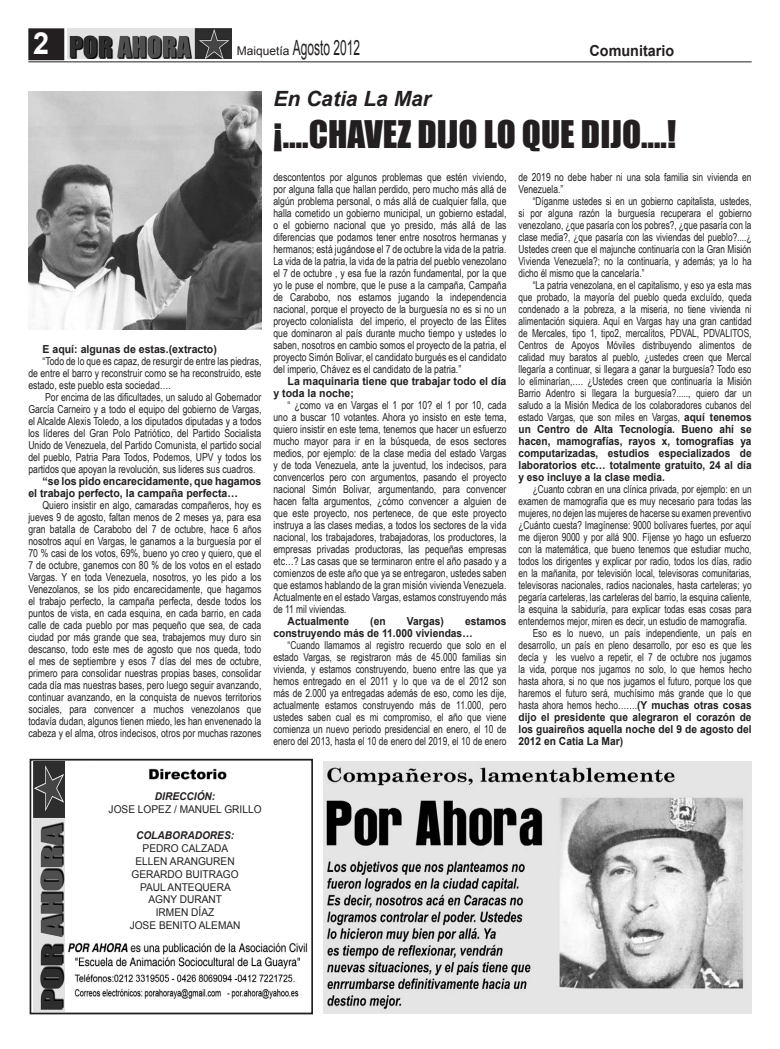
<style>
.page{position:relative;width:780px;height:1049px;background:#fff}
.page>*{position:absolute;margin:0;border:0;box-sizing:border-box;transform-origin:0 0}
.t1{font:35px "Impact";color:#231f20}
.t2{font:700 30.4px "Arial";color:#fff;scale:.95 1}
.t3{font:21px "Arial";color:#231f20;scale:.57 1}
.t4{font:italic 700 21px "Arial";color:#231f20}
.t5{font:700 15.2px "Arial";color:#231f20;scale:.95 1}
.t6{font:11px/12px "Arial Narrow";color:#231f20;text-align:justify;scale:.96 1}
.t7{font:11px/12px "Arial Narrow";color:#231f20;text-align:justify;scale:.92 1}
.t8{font:11px/12px "Arial Narrow";color:#231f20;text-align:justify;scale:.93 1}
.t9{font:700 11px/12px "Arial";color:#231f20;scale:.96 1}
.t10{font:700 11px/12px "Arial";color:#231f20;scale:.93 1}
.t11{font:11px/12px "Arial Narrow";color:#231f20;scale:.94 1}
.t12{font:10.7px "Arial";color:#231f20;scale:.95 1}
.t13{font:italic 700 10.7px "Arial";color:#231f20;scale:.95 1}
.s1{font-size:12px}
.s2{font-family:"Arial";font-weight:700}
</style>
<div class="page">
<hr style="left:28px;top:61px;width:723px;height:1px;background:#231f20">
<div style="left:29px;top:29px;width:35px;height:31px;background:#231f20"></div>
<div style="left:28px;top:28px;width:36px;height:32px;border:1px solid #231f20"></div>
<img style="left:67px;top:28px;width:164px;height:31px">
<img style="left:67px;top:768px;width:241px;height:231px">
<div style="left:30px;top:759px;width:283px;height:255px;border:2px solid #231f20"></div>
<img style="left:33px;top:761px;width:32px;height:250px">
<img style="left:323px;top:761px;width:428px;height:252px">
<div style="left:88px;top:786px;width:194px;height:147px;background:#fff"></div>
<img style="left:28px;top:91px;width:233px;height:238px">
<p class="t2" style="left:33px;top:23px;width:18px">2</p>
<p class="t3" style="left:237px;top:34px;width:218px"><span class="s1">Maiquetía</span> Agosto 2012</p>
<p class="t5" style="left:589px;top:41px;width:91px">Comunitario</p>
<p class="t9" style="left:43px;top:343px;width:183px">E aquí: algunas de estas.(extracto)</p>
<p class="t6" style="left:28px;top:354px;width:244px;text-indent:14px">“Todo de lo que es capaz, de resurgir de entre las piedras, de entre el barro y reconstruir como se ha reconstruido, este estado, este pueblo esta sociedad….</p>
<p class="t6" style="left:28px;top:390px;width:244px;text-indent:17px">Por encima de las dificultades, un saludo al Gobernador García Carneiro y a todo el equipo del gobierno de Vargas, el Alcalde Alexis Toledo, a los diputados diputadas y a todos los líderes del Gran Polo Patriótico, del Partido Socialista Unido de Venezuela, del Partido Comunista, el partido social del pueblo, Patria Para Todos, Podemos, UPV y todos los partidos que apoyan la revolución, sus lideres sus cuadros.</p>
<p class="t9" style="left:28px;top:475px;width:244px;text-indent:14px">“se los pido encarecidamente, que hagamos el trabajo perfecto, la campaña perfecta…</p>
<p class="t6" style="left:28px;top:498px;width:244px;text-indent:14px">Quiero insistir en algo, camaradas compañeros, hoy es jueves 9 de agosto, faltan menos de 2 meses ya, para esa gran batalla de Carabobo del 7 de octubre, hace 6 años nosotros aquí en Vargas, le ganamos a la burguesía por el 70 % casi de los votos, 69%, bueno yo creo y quiero, que el 7 de octubre, ganemos con 80 % de los votos en el estado Vargas. Y en toda Venezuela, nosotros, yo les pido a los Venezolanos, se los pido encarecidamente, que hagamos el trabajo perfecto, la campaña perfecta, desde todos los puntos de vista, en cada esquina, en cada barrio, en cada calle de cada pueblo por mas pequeño que sea, de cada ciudad por más grande que sea, trabajemos muy duro sin descanso, todo este mes de agosto que nos queda, todo el mes de septiembre y esos 7 días del mes de octubre, primero para consolidar nuestras propias bases, consolidar cada día mas nuestras bases, pero luego seguir avanzando, continuar avanzando, en la conquista de nuevos territorios sociales, para convencer a muchos venezolanos que todavía dudan, algunos tienen miedo, les han envenenado la cabeza y el alma, otros indecisos, otros por muchas razones</p>
<p class="t4" style="left:273px;top:85px;width:159px">En Catia La Mar</p>
<p class="t1" style="left:273px;top:107px;width:404px">¡….CHAVEZ DIJO LO QUE DIJO….!</p>
<p class="t6" style="left:273px;top:171px;width:244px">descontentos por algunos problemas que estén viviendo, por alguna falla que hallan perdido, pero mucho más allá de algún problema personal, o más allá de cualquier falla, que halla cometido un gobierno municipal, un gobierno estadal, o el gobierno nacional que yo presido, más allá de las diferencias que podamos tener entre nosotros hermanas y hermanos; está jugándose el 7 de octubre la vida de la patria.<br>La vida de la patria, la vida de la patria del pueblo venezolano el 7 de octubre , y esa fue la razón fundamental, por la que yo le puse el nombre, que le puse a la campaña, Campaña de Carabobo, nos estamos jugando la independencia nacional, porque el proyecto de la burguesía no es si no un proyecto colonialista del imperio, el proyecto de las Élites que dominaron al país durante mucho tiempo y ustedes lo saben, nosotros en cambio somos el proyecto de la patria, el proyecto Simón Bolivar, el candidato burgués es el candidato del imperio, Chávez es el candidato de la patria.”</p>
<p class="t9" style="left:273px;top:375px;width:244px;text-indent:14px">La maquinaria tiene que trabajar todo el día y toda la noche;</p>
<p class="t6" style="left:273px;top:399px;width:244px;text-indent:14px">“ ¿como va en Vargas el 1 por 10? el 1 por 10, cada uno a buscar 10 votantes. Ahora yo insisto en este tema, quiero insistir en este tema, tenemos que hacer un esfuerzo mucho mayor para ir en la búsqueda, de esos sectores medios, por ejemplo: de la clase media del estado Vargas y de toda Venezuela, ante la juventud, los indecisos, para convencerlos pero con argumentos, pasando el proyecto nacional Simón Bolivar, argumentando, para convencer hacen falta argumentos, ¿cómo convencer a alguien de que este proyecto, nos pertenece, de que este proyecto instruya a las clases medias, a todos los sectores de la vida nacional, los trabajadores, trabajadoras, los productores, la empresas privadas productoras, las pequeñas empresas etc…? Las casas que se terminaron entre el año pasado y a comienzos de este año que ya se entregaron, ustedes saben que estamos hablando de la gran misión vivienda Venezuela.<br>Actualmente en el estado Vargas, estamos construyendo más de 11 mil viviendas.</p>
<p class="t10" style="left:287px;top:615px;width:68px">Actualmente</p>
<p class="t10" style="left:370px;top:615px;width:18px">(en</p>
<p class="t10" style="left:407px;top:615px;width:41px">Vargas)</p>
<p class="t11" style="left:518px;top:171px;width:249px">de 2019 no debe haber ni una sola familia sin vivienda en<br>Venezuela.”</p>
<p class="t8" style="left:518px;top:195px;width:252px;text-indent:14px">“Díganme ustedes si en un gobierno capitalista, ustedes, si por alguna razón la burguesía recuperara el gobierno venezolano, ¿que pasaría con los pobres?, ¿que pasaría con la clase media?, ¿que pasaría con las viviendas del pueblo?....¿ Ustedes creen que el majunche continuaría con la Gran Misión Vivienda Venezuela?; no la continuaría, y además; ya lo ha dicho él mismo que la cancelaría.”</p>
<p class="t7" style="left:518px;top:279px;width:255px;text-indent:14px">“La patria venezolana, en el capitalismo, y eso ya esta mas que probado, la mayoría del pueblo queda excluído, queda condenado a la pobreza, a la miseria, no tiene vivienda ni alimentación siquiera. Aquí en Vargas hay una gran cantidad de Mercales, tipo 1, tipo2, mercalitos, PDVAL, PDVALITOS, Centros de Apoyos Móviles distribuyendo alimentos de calidad muy baratos al pueblo, ¿ustedes creen que Mercal llegaría a continuar, si llegara a ganar la burguesía? Todo eso lo eliminarían,…. ¿Ustedes creen que continuaría la Misión Barrio Adentro si llegara la burguesía?....., quiero dar un saludo a la Misión Medica de los colaboradores cubanos del estado Vargas, que son miles en Vargas, <span class="s2">aquí tenemos un Centro de Alta Tecnología. Bueno ahí se hacen, mamografías, rayos x, tomografías ya computarizadas, estudios especializados de laboratorios etc… totalmente gratuito, 24 al día y eso incluye a la clase media.</span></p>
<p class="t7" style="left:518px;top:483px;width:255px;text-indent:14px">¿Cuanto cobran en una clínica privada, por ejemplo: en un examen de mamografía que es muy necesario para todas las mujeres, no dejen las mujeres de hacerse su examen preventivo ¿Cuánto cuesta? Imagínense: 9000 bolívares fuertes, por aquí me dijeron 9000 y por allá 900. Fíjense yo hago un esfuerzo con la matemática, que bueno tenemos que estudiar mucho, todos los dirigentes y explicar por radio, todos los días, radio en la mañanita, por televisión local, televisoras comunitarias, televisoras nacionales, radios nacionales, hasta carteleras; yo pegaría carteleras, las carteleras del barrio, la esquina caliente, la esquina la sabiduría, para explicar todas esas cosas para entendernos mejor, miren es decir, un estudio de mamografía.</p>
<p class="t7" style="left:518px;top:627px;width:255px;text-indent:14px">Eso es lo nuevo, un país independiente, un país en desarrollo, un país en pleno desarrollo, por eso es que les decía y les vuelvo a repetir, el 7 de octubre nos jugamos la vida, porque nos jugamos no solo, lo que hemos hecho hasta ahora, si no que nos jugamos el futuro, porque los que haremos el futuro será, muchísimo más grande que lo que hasta ahora hemos hecho…….<span class="s2">(Y muchas otras cosas dijo el presidente que alegraron el corazón de los guaireños aquella noche del 9 de agosto del 2012 en Catia La Mar)</span></p>
<p class="t10" style="left:273px;top:615px;width:252px;text-indent:191px">estamos construyendo más de 11.000 viviendas…</p>
<p class="t8" style="left:273px;top:639px;width:252px;text-indent:14px">“Cuando llamamos al registro recuerdo que solo en el estado Vargas, se registraron más de 45.000 familias sin vivienda, y estamos construyendo, bueno entre las que ya hemos entregado en el 2011 y lo que va de el 2012 son más de 2.000 ya entregadas además de eso, como les dije, actualmente estamos construyendo más de 11.000, pero ustedes saben cual es mi compromiso, el año que viene comienza un nuevo periodo presidencial en enero, el 10 de enero del 2013, hasta el 10 de enero del 2019, el 10 de enero</p>
<p class="t13" style="left:155px;top:790px;width:65px">DIRECCIÓN:</p>
<p class="t12" style="left:109px;top:802px;width:162px">JOSE LOPEZ / MANUEL GRILLO</p>
<p class="t13" style="left:136px;top:828px;width:105px">COLABORADORES:</p>
<p class="t12" style="left:142px;top:841px;width:92px">PEDRO CALZADA</p>
<p class="t12" style="left:135px;top:854px;width:106px">ELLEN ARANGUREN</p>
<p class="t12" style="left:132px;top:867px;width:114px">GERARDO BUITRAGO</p>
<p class="t12" style="left:140px;top:880px;width:97px">PAUL ANTEQUERA</p>
<p class="t12" style="left:148px;top:892px;width:79px">AGNY DURANT</p>
<p class="t12" style="left:156px;top:905px;width:63px">IRMEN DÍAZ</p>
<p class="t12" style="left:130px;top:918px;width:118px">JOSE BENITO ALEMAN</p>
</div>
